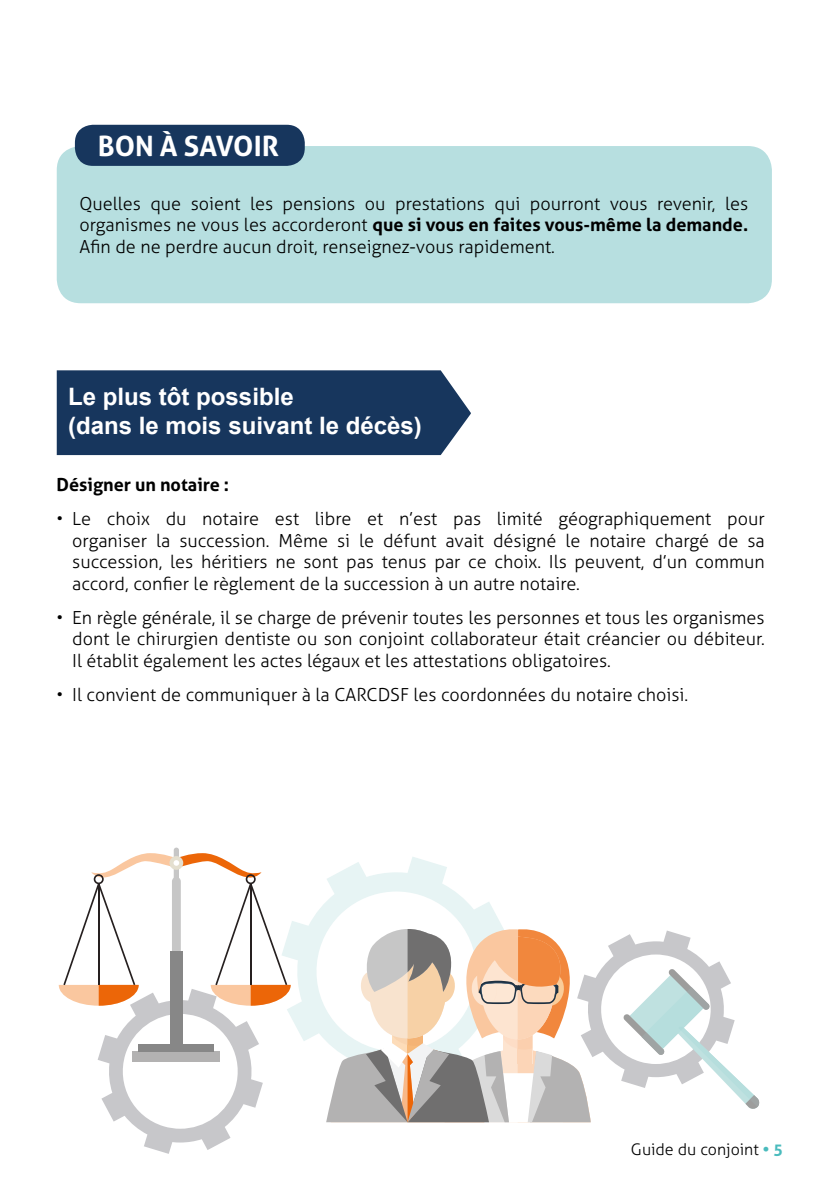
<style>
.page{position:relative;width:823px;height:1191px;background:#fff}
.page>*{position:absolute;margin:0;border:0;box-sizing:border-box;transform-origin:0 0}
.t1{font:700 28px "Aller";color:#fff}
.t2{font:700 24px/28.8px "Arial";color:#fff}
.Texte_courant_-_2019{font:300 18px/21.6px "Aller";color:#000;text-align:justify}
.Texte_courant_-_2019-2{font:700 18px "Aller";color:#000}
.t3{font:300 16px "Aller";color:#000}
.s1{font-weight:700}
.s2{font-weight:700;color:#4abbbd}
</style>
<div class="page">
<svg style="left:290px;top:857px;width:209px;height:184px"></svg>
<div style="left:174px;top:847px;width:5px;height:36px;background:#c6c6c6;border-radius:3px"></div>
<svg style="left:59px;top:853px;width:231px;height:300px"></svg>
<svg style="left:326px;top:920px;width:432px;height:202px"></svg>
<div style="left:57px;top:370px;width:413px;height:85px;background:#17365d"></div>
<div style="left:57px;top:146px;width:714px;height:157px;background:#b7dfe0;border-radius:24px"></div>
<div style="left:75px;top:125px;width:229px;height:41px;background:#17365d;border-radius:18px"></div>
<p class="t1" style="left:98px;top:129px;width:182px">BON À SAVOIR</p>
<p class="Texte_courant_-_2019" style="left:79px;top:192px;width:670px">Quelles que soient les pensions ou prestations qui pourront vous revenir, les organismes ne vous les accorderont <span class="s1">que si vous en faites vous-même la demande.<br></span>Afin de ne perdre aucun droit, renseignez-vous rapidement.</p>
<p class="t2" style="left:68px;top:382px;width:355px">Le plus tôt possible<br>(dans le mois suivant le décès)</p>
<p class="Texte_courant_-_2019-2" style="left:56px;top:474px;width:174px">Désigner un notaire :</p>
<p class="Texte_courant_-_2019" style="left:72px;top:508px;width:693px;text-indent:-16px">• Le choix du notaire est libre et n’est pas limité géographiquement pour organiser la succession. Même si le défunt avait désigné le notaire chargé de sa succession, les héritiers ne sont pas tenus par ce choix. Ils peuvent, d’un commun accord, confier le règlement de la succession à un autre notaire.</p>
<p class="Texte_courant_-_2019" style="left:72px;top:606px;width:693px;text-indent:-16px">• En règle générale, il se charge de prévenir toutes les personnes et tous les organismes dont le chirurgien dentiste ou son conjoint collaborateur était créancier ou débiteur.<br>Il établit également les actes légaux et les attestations obligatoires.</p>
<p class="Texte_courant_-_2019" style="left:56px;top:683px;width:633px">• Il convient de communiquer à la CARCDSF les coordonnées du notaire choisi.</p>
<p class="t3" style="left:630px;top:1139px;width:154px">Guide du conjoint <span class="s2">• 5</span></p>
</div>
